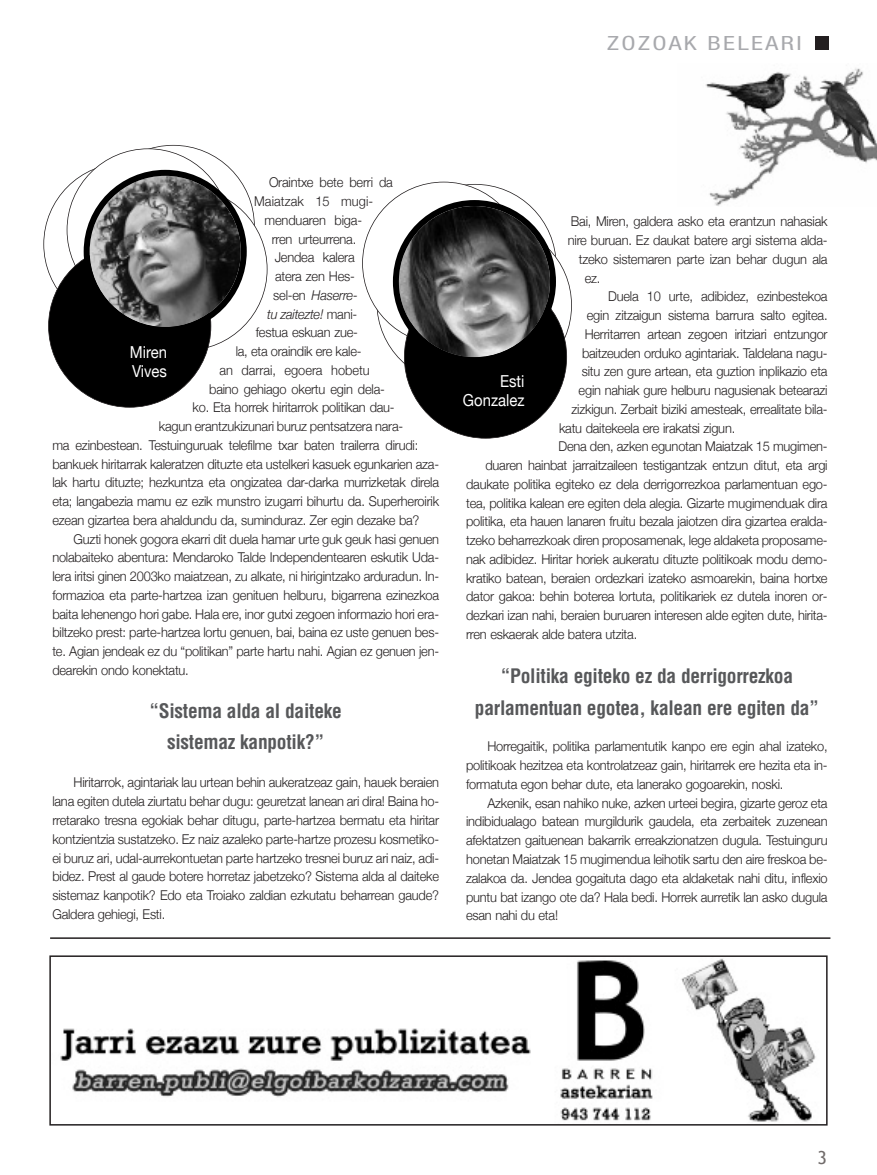
<style>
.page{position:relative;width:877px;height:1175px;background:#fff}
.page>*{position:absolute;margin:0;border:0;box-sizing:border-box;transform-origin:0 0}
.t1{font:21px "NH57";letter-spacing:.09em;color:#a8a9ad;scale:1.3 1}
.t2{font:700 condensed 19.5px/31.5px "Helvetica";letter-spacing:-.015em;color:#57585a;text-align:center}
.t3{font:18px "Trebuchet MS";color:#716c6b}
.t4{font:16.5px/18.8px "Helvetica Neue";color:#fff;scale:.9 1}
.t5{font:300 13.5px/18.8px "Helvetica Neue";letter-spacing:-.015em;color:#231f20;text-align:justify;scale:.95 1}
.t6{font:italic 300 13.5px "Helvetica Neue";letter-spacing:-.015em;color:#231f20;scale:.95 1}
.t7{font:300 13.5px "Helvetica Neue";letter-spacing:.005em;color:#231f20;scale:.95 1}
.s1{font-style:normal}
</style>
<div class="page">
<div style="left:815px;top:36px;width:13px;height:14px;background:#231f20"></div>
<hr style="left:50px;top:937px;width:780px;height:1px;background:#231f20">
<img style="left:705px;top:68px;width:172px;height:138px">
<div style="left:49px;top:245px;width:162px;height:162px;background:#000;border-radius:50%"></div>
<svg style="left:84px;top:170px;width:163px;height:163px"></svg>
<div style="left:404px;top:276px;width:163px;height:162px;background:#000;border-radius:50%"></div>
<svg style="left:393px;top:200px;width:163px;height:163px"></svg>
<img style="left:60px;top:958px;width:756px;height:164px">
<div style="left:49px;top:955px;width:778px;height:170px;border:2px solid #231f20"></div>
<h1 class="t1" style="left:607px;top:36px;width:151px">ZOZOAK BELEARI</h1>
<p class="t5" style="left:269px;top:173px;width:132px">Oraintxe bete berri da</p>
<p class="t7" style="left:254px;top:193px;width:127px">Maiatzak 15 mugi-</p>
<p class="t5" style="left:265px;top:210px;width:104px">menduaren biga-</p>
<p class="t5" style="left:272px;top:229px;width:91px">rren urteurrena.</p>
<p class="t5" style="left:275px;top:248px;width:86px">Jendea kalera</p>
<p class="t5" style="left:275px;top:266px;width:86px">atera zen Hes-</p>
<p class="t6" style="left:273px;top:287px;width:90px"><span class="s1">sel-en</span> Haserre-</p>
<p class="t6" style="left:267px;top:306px;width:96px">tu zaitezte! <span class="s1">mani-</span></p>
<p class="t5" style="left:256px;top:323px;width:109px">festua eskuan zue-</p>
<p class="t5" style="left:236px;top:341px;width:134px">la, eta oraindik ere kale-</p>
<p class="t5" style="left:219px;top:360px;width:160px">an darrai, egoera hobetu</p>
<p class="t5" style="left:209px;top:379px;width:186px">baino gehiago okertu egin dela-</p>
<p class="t5" style="left:193px;top:398px;width:214px">ko. Eta horrek hiritarrok politikan dau-</p>
<p class="t5" style="left:159px;top:416px;width:259px">kagun erantzukizunari buruz pentsatzera nara-</p>
<p class="t5" style="left:52px;top:435px;width:387px">ma ezinbestean. Testuinguruak telefilme txar baten trailerra dirudi:</p>
<p class="t5" style="left:52px;top:454px;width:409px">bankuek hiritarrak kaleratzen dituzte eta ustelkeri kasuek egunkarien aza-</p>
<p class="t5" style="left:52px;top:473px;width:409px">lak hartu dituzte; hezkuntza eta ongizatea dar-darka murrizketak direla</p>
<p class="t5" style="left:52px;top:491px;width:409px">eta; langabezia mamu ez ezik munstro izugarri bihurtu da. Superheroirik</p>
<p class="t5" style="left:52px;top:510px;width:388px">ezean gizartea bera ahaldundu da, suminduraz. Zer egin dezake ba?</p>
<p class="t5" style="left:74px;top:529px;width:386px">Guzti honek gogora ekarri dit duela hamar urte guk geuk hasi genuen</p>
<p class="t5" style="left:52px;top:548px;width:409px">nolabaiteko abentura: Mendaroko Talde Independentearen eskutik Uda-</p>
<p class="t5" style="left:52px;top:566px;width:409px">lera iritsi ginen 2003ko maiatzean, zu alkate, ni hirigintzako arduradun. In-</p>
<p class="t5" style="left:52px;top:585px;width:409px">formazioa eta parte-hartzea izan genituen helburu, bigarrena ezinezkoa</p>
<p class="t5" style="left:52px;top:604px;width:409px">baita lehenengo hori gabe. Hala ere, inor gutxi zegoen informazio hori era-</p>
<p class="t5" style="left:52px;top:623px;width:409px">biltzeko prest: parte-hartzea lortu genuen, bai, baina ez uste genuen bes-</p>
<p class="t5" style="left:52px;top:641px;width:409px">te. Agian jendeak ez du “politikan” parte hartu nahi. Agian ez genuen jen-</p>
<p class="t5" style="left:52px;top:660px;width:145px">dearekin ondo konektatu.</p>
<p class="t4" style="left:130px;top:342px;width:43px">Miren<br>Vives</p>
<h2 class="t2" style="left:149px;top:695px;width:194px">“Sistema alda al daiteke sistemaz kanpotik?”</h2>
<p class="t5" style="left:52px;top:773px;width:409px;text-indent:21px">Hiritarrok, agintariak lau urtean behin aukeratzeaz gain, hauek beraien lana egiten dutela ziurtatu behar dugu: geuretzat lanean ari dira! Baina ho&shy;rretarako tresna egokiak behar ditugu, parte-hartzea bermatu eta hiritar kontzientzia sustatzeko. Ez naiz azaleko parte-hartze prozesu kosmetiko&shy;ei buruz ari, udal-aurrekontuetan parte hartzeko tresnei buruz ari naiz, adi&shy;bidez. Prest al gaude botere horretaz jabetzeko? Sistema alda al daiteke sistemaz kanpotik? Edo eta Troiako zaldian ezkutatu beharrean gaude?<br>Galdera gehiegi, Esti.</p>
<p class="t5" style="left:571px;top:212px;width:272px">Bai, Miren, galdera asko eta erantzun nahasiak</p>
<p class="t5" style="left:568px;top:230px;width:275px">nire buruan. Ez daukat batere argi sistema alda-</p>
<p class="t5" style="left:579px;top:249px;width:263px">tzeko sistemaren parte izan behar dugun ala</p>
<p class="t5" style="left:585px;top:268px;width:18px">ez.</p>
<p class="t5" style="left:608px;top:287px;width:232px">Duela 10 urte, adibidez, ezinbestekoa</p>
<p class="t5" style="left:587px;top:305px;width:255px">egin zitzaigun sistema barrura salto egitea.</p>
<p class="t5" style="left:585px;top:324px;width:257px">Herritarren artean zegoen iritziari entzungor</p>
<p class="t5" style="left:582px;top:343px;width:260px">baitzeuden orduko agintariak. Taldelana nagu-</p>
<p class="t5" style="left:582px;top:362px;width:260px">situ zen gure artean, eta guztion inplikazio eta</p>
<p class="t5" style="left:579px;top:380px;width:264px">egin nahiak gure helburu nagusienak betearazi</p>
<p class="t5" style="left:571px;top:399px;width:271px">zizkigun. Zerbait biziki amesteak, errealitate bila-</p>
<p class="t5" style="left:559px;top:418px;width:187px">katu daitekeela ere irakatsi zigun.</p>
<p class="t5" style="left:558px;top:437px;width:285px">Dena den, azken egunotan Maiatzak 15 mugimen-</p>
<p class="t5" style="left:485px;top:455px;width:362px">duaren hainbat jarraitzaileen testigantzak entzun ditut, eta argi</p>
<p class="t5" style="left:466px;top:474px;width:382px">daukate politika egiteko ez dela derrigorrezkoa parlamentuan ego-</p>
<p class="t5" style="left:466px;top:493px;width:382px">tea, politika kalean ere egiten dela alegia. Gizarte mugimenduak dira</p>
<p class="t5" style="left:466px;top:512px;width:382px">politika, eta hauen lanaren fruitu bezala jaiotzen dira gizartea eralda-</p>
<p class="t5" style="left:466px;top:530px;width:382px">tzeko beharrezkoak diren proposamenak, lege aldaketa proposame-</p>
<p class="t5" style="left:466px;top:549px;width:382px">nak adibidez. Hiritar horiek aukeratu dituzte politikoak modu demo-</p>
<p class="t5" style="left:466px;top:568px;width:382px">kratiko batean, beraien ordezkari izateko asmoarekin, baina hortxe</p>
<p class="t5" style="left:466px;top:587px;width:382px">dator gakoa: behin boterea lortuta, politikariek ez dutela inoren or-</p>
<p class="t5" style="left:466px;top:605px;width:382px">dezkari izan nahi, beraien buruaren interesen alde egiten dute, hirita-</p>
<p class="t5" style="left:466px;top:624px;width:182px">rren eskaerak alde batera utzita.</p>
<p class="t4" style="left:463px;top:372px;width:70px;text-align:right">Esti<br>Gonzalez</p>
<h2 class="t2" style="left:475px;top:660px;width:346px">“Politika egiteko ez da derrigorrezkoa parlamentuan egotea, kalean ere egiten da”</h2>
<p class="t5" style="left:466px;top:737px;width:382px;text-indent:21px">Horregaitik, politika parlamentutik kanpo ere egin ahal izateko, politikoak hezitzea eta kontrolatzeaz gain, hiritarrek ere hezita eta in&shy;formatuta egon behar dute, eta lanerako gogoarekin, noski.</p>
<p class="t5" style="left:466px;top:793px;width:382px;text-indent:21px">Azkenik, esan nahiko nuke, azken urteei begira, gizarte geroz eta indibidualago batean murgildurik gaudela, eta zerbaitek zuzenean afektatzen gaituenean bakarrik erreakzionatzen dugula. Testuinguru honetan Maiatzak 15 mugimendua leihotik sartu den aire freskoa be&shy;zalakoa da. Jendea gogaituta dago eta aldaketak nahi ditu, inflexio puntu bat izango ote da? Hala bedi. Horrek aurretik lan asko dugula esan nahi du eta!</p>
<h3 class="t3" style="left:818px;top:1147px;width:11px">3</h3>
</div>
